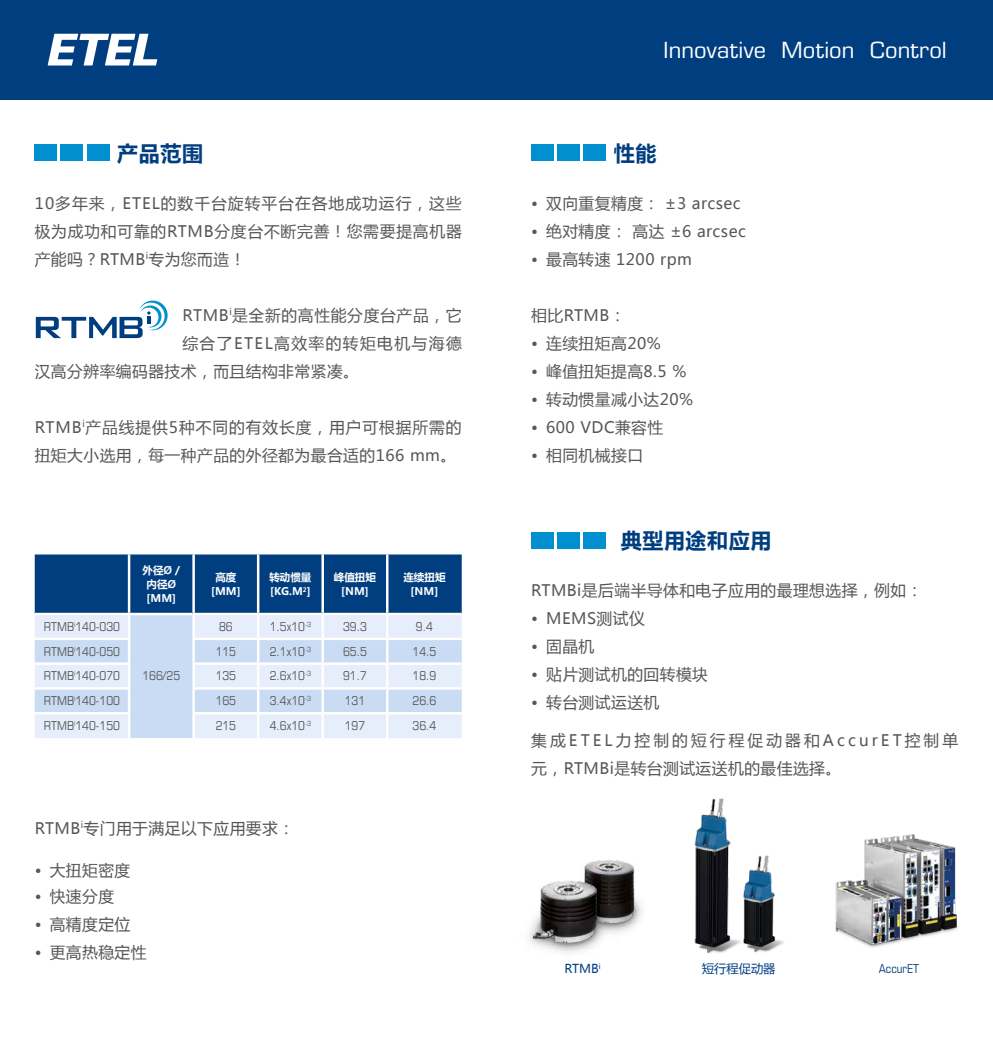
<style>
.page{position:relative;width:993px;height:1042px;background:#fff}
.page>*{position:absolute;margin:0;border:0;box-sizing:border-box;transform-origin:0 0}
.t1{font:condensed 22.4px "Eurostile LT Pro";color:#fff;scale:1.2 1}
.t2{font:700 21px "Microsoft Ya Hei";letter-spacing:.03em;color:#003e80}
.t3{font:15.75px/28px "Microsoft Ya Hei";letter-spacing:.03em;color:#575756;text-align:justify}
.t4{font:15.75px/28px "Microsoft Ya Hei";letter-spacing:.195em;color:#575756}
.t5{font:15.75px "Microsoft Ya Hei";letter-spacing:.09em;color:#575756}
.t6{font:condensed 12.25px "Eurostile LT Pro";color:#575756}
.t7{font:12.25px "Microsoft Ya Hei";color:#003e80}
.t8{font:condensed 12.25px "Eurostile LT Pro";color:#003e80}
.t9{font:700 10.5px/14px "Microsoft Ya Hei";color:#fff;text-align:center}
</style>
<div class="page">
<div style="left:0;top:0;width:992px;height:99px;background:#003e80"></div>
<svg style="left:48px;top:34px;width:109px;height:31px"></svg>
<img style="left:529px;top:860px;width:113px;height:93px">
<img style="left:835px;top:834px;width:123px;height:114px">
<img style="left:694px;top:798px;width:46px;height:155px">
<img style="left:740px;top:855px;width:44px;height:97px">
<div style="left:35px;top:554px;width:426px;height:59px;background:#003e80"></div>
<svg style="left:35px;top:615px;width:426px;height:123px;background:#d8e5f6"></svg>
<hr style="left:128px;top:554px;width:2px;height:59px;background:#fff">
<hr style="left:192px;top:554px;width:3px;height:59px;background:#fff">
<hr style="left:257px;top:554px;width:2px;height:59px;background:#fff">
<hr style="left:321px;top:554px;width:3px;height:59px;background:#fff">
<hr style="left:386px;top:554px;width:2px;height:59px;background:#fff">
<hr style="left:128px;top:615px;width:2px;height:24px;background:#fff">
<hr style="left:35px;top:637px;width:93px;height:3px;background:#fff">
<hr style="left:128px;top:639px;width:2px;height:24px;background:#fff">
<hr style="left:192px;top:615px;width:3px;height:22px;background:#fff">
<hr style="left:257px;top:615px;width:2px;height:22px;background:#fff">
<hr style="left:321px;top:615px;width:3px;height:22px;background:#fff">
<hr style="left:192px;top:637px;width:66px;height:3px;background:#fff">
<hr style="left:192px;top:640px;width:3px;height:22px;background:#fff">
<hr style="left:258px;top:637px;width:64px;height:3px;background:#fff">
<hr style="left:257px;top:640px;width:2px;height:22px;background:#fff">
<hr style="left:322px;top:637px;width:65px;height:3px;background:#fff">
<hr style="left:321px;top:640px;width:3px;height:22px;background:#fff">
<hr style="left:192px;top:662px;width:66px;height:3px;background:#fff">
<hr style="left:192px;top:665px;width:3px;height:22px;background:#fff">
<hr style="left:258px;top:662px;width:64px;height:3px;background:#fff">
<hr style="left:257px;top:665px;width:2px;height:22px;background:#fff">
<hr style="left:322px;top:662px;width:65px;height:3px;background:#fff">
<hr style="left:321px;top:665px;width:3px;height:22px;background:#fff">
<hr style="left:192px;top:687px;width:66px;height:3px;background:#fff">
<hr style="left:192px;top:690px;width:3px;height:22px;background:#fff">
<hr style="left:258px;top:687px;width:64px;height:3px;background:#fff">
<hr style="left:257px;top:690px;width:2px;height:22px;background:#fff">
<hr style="left:322px;top:687px;width:65px;height:3px;background:#fff">
<hr style="left:321px;top:690px;width:3px;height:22px;background:#fff">
<hr style="left:192px;top:714px;width:3px;height:24px;background:#fff">
<hr style="left:192px;top:712px;width:66px;height:2px;background:#fff">
<hr style="left:258px;top:712px;width:64px;height:2px;background:#fff">
<hr style="left:322px;top:712px;width:65px;height:2px;background:#fff">
<hr style="left:257px;top:714px;width:2px;height:24px;background:#fff">
<hr style="left:321px;top:714px;width:3px;height:24px;background:#fff">
<hr style="left:35px;top:662px;width:93px;height:3px;background:#fff">
<hr style="left:128px;top:663px;width:2px;height:25px;background:#fff">
<hr style="left:35px;top:687px;width:93px;height:3px;background:#fff">
<hr style="left:128px;top:688px;width:2px;height:25px;background:#fff">
<hr style="left:35px;top:712px;width:93px;height:2px;background:#fff">
<hr style="left:128px;top:713px;width:2px;height:25px;background:#fff">
<hr style="left:386px;top:615px;width:2px;height:22px;background:#fff">
<hr style="left:386px;top:640px;width:2px;height:22px;background:#fff">
<hr style="left:387px;top:637px;width:74px;height:3px;background:#fff">
<hr style="left:386px;top:665px;width:2px;height:22px;background:#fff">
<hr style="left:387px;top:662px;width:74px;height:3px;background:#fff">
<hr style="left:386px;top:690px;width:2px;height:22px;background:#fff">
<hr style="left:387px;top:687px;width:74px;height:3px;background:#fff">
<hr style="left:386px;top:714px;width:2px;height:24px;background:#fff">
<hr style="left:387px;top:712px;width:74px;height:2px;background:#fff">
<div style="left:531px;top:144px;width:22px;height:17px;background:#0090d0"></div>
<div style="left:557px;top:144px;width:22px;height:17px;background:#0090d0"></div>
<div style="left:583px;top:144px;width:22px;height:17px;background:#0090d0"></div>
<div style="left:531px;top:532px;width:22px;height:16px;background:#0090d0"></div>
<div style="left:557px;top:532px;width:22px;height:16px;background:#0090d0"></div>
<div style="left:583px;top:532px;width:22px;height:16px;background:#0090d0"></div>
<div style="left:35px;top:144px;width:22px;height:17px;background:#0090d0"></div>
<div style="left:61px;top:144px;width:22px;height:17px;background:#0090d0"></div>
<div style="left:87px;top:144px;width:22px;height:17px;background:#0090d0"></div>
<svg style="left:36px;top:300px;width:132px;height:38px"></svg>
<h2 class="t2" style="left:117px;top:138px;width:87px">产品范围</h2>
<p class="t3" style="left:35px;top:188px;width:428px">10多年来，ETEL的数千台旋转平台在各地成功运行，这些极为成功和可靠的RTMB分度台不断完善！您需要提高机器产能吗？RTMB<sup>i</sup>专为您而造！</p>
<p class="t3" style="left:182px;top:300px;width:281px">RTMB<sup>i</sup>是全新的高性能分度台产品，它</p>
<p class="t5" style="left:182px;top:332px;width:281px">综合了ETEL高效率的转矩电机与海德</p>
<p class="t3" style="left:35px;top:356px;width:325px">汉高分辨率编码器技术，而且结构非常紧凑。</p>
<p class="t3" style="left:35px;top:412px;width:428px">RTMB<sup>i</sup>产品线提供5种不同的有效长度，用户可根据所需的扭矩大小选用，每一种产品的外径都为最合适的166 mm。</p>
<p class="t6" style="left:44px;top:619px;width:78px">RTMB<sup>i</sup>140-030</p>
<p class="t9" style="left:142px;top:563px;width:39px">外径Ø /内径Ø [MM]</p>
<p class="t9" style="left:211px;top:570px;width:31px">高度[MM]</p>
<p class="t9" style="left:269px;top:570px;width:43px;text-align:left">转动惯量[KG.M<sup>2</sup>]</p>
<p class="t9" style="left:334px;top:570px;width:43px">峰值扭矩[NM]</p>
<p class="t9" style="left:403px;top:570px;width:43px">连续扭矩[NM]</p>
<p class="t6" style="left:219px;top:619px;width:15px">86</p>
<p class="t6" style="left:269px;top:619px;width:43px">1.5x10<sup>-3</sup></p>
<p class="t6" style="left:343px;top:619px;width:25px">39.3</p>
<p class="t6" style="left:416px;top:619px;width:19px">9.4</p>
<p class="t6" style="left:44px;top:644px;width:78px">RTMB<sup>i</sup>140-050</p>
<p class="t6" style="left:215px;top:644px;width:22px">115</p>
<p class="t6" style="left:269px;top:644px;width:43px">2.1x10<sup>-3</sup></p>
<p class="t6" style="left:343px;top:644px;width:25px">65.5</p>
<p class="t6" style="left:412px;top:644px;width:25px">14.5</p>
<p class="t6" style="left:44px;top:669px;width:78px">RTMB<sup>i</sup>140-070</p>
<p class="t6" style="left:215px;top:669px;width:22px">135</p>
<p class="t6" style="left:269px;top:669px;width:43px">2.6x10<sup>-3</sup></p>
<p class="t6" style="left:343px;top:669px;width:25px">91.7</p>
<p class="t6" style="left:412px;top:669px;width:25px">18.9</p>
<p class="t6" style="left:44px;top:694px;width:78px">RTMB<sup>i</sup>140-100</p>
<p class="t6" style="left:215px;top:694px;width:22px">165</p>
<p class="t6" style="left:269px;top:694px;width:43px">3.4x10<sup>-3</sup></p>
<p class="t6" style="left:344px;top:694px;width:22px">131</p>
<p class="t6" style="left:412px;top:694px;width:25px">26.6</p>
<p class="t6" style="left:44px;top:718px;width:78px">RTMB<sup>i</sup>140-150</p>
<p class="t6" style="left:215px;top:718px;width:22px">215</p>
<p class="t6" style="left:269px;top:718px;width:43px">4.6x10<sup>-3</sup></p>
<p class="t6" style="left:344px;top:718px;width:22px">197</p>
<p class="t6" style="left:412px;top:718px;width:25px">36.4</p>
<p class="t6" style="left:142px;top:669px;width:39px">166/25</p>
<p class="t3" style="left:35px;top:813px;width:261px">RTMB<sup>i</sup>专门用于满足以下应用要求：</p>
<p class="t3" style="left:35px;top:856px;width:97px">• 大扭矩密度</p>
<p class="t3" style="left:35px;top:881px;width:81px">• 快速分度</p>
<p class="t3" style="left:35px;top:909px;width:97px">• 高精度定位</p>
<p class="t3" style="left:35px;top:937px;width:113px">• 更高热稳定性</p>
<h1 class="t1" style="left:663px;top:37px;width:238px">Innovative Motion Control</h1>
<h2 class="t2" style="left:613px;top:138px;width:44px">性能</h2>
<p class="t3" style="left:531px;top:188px;width:211px">• 双向重复精度： ±3 arcsec</p>
<p class="t3" style="left:531px;top:216px;width:216px">• 绝对精度： 高达 ±6 arcsec</p>
<p class="t3" style="left:531px;top:244px;width:162px">• 最高转速 1200 rpm</p>
<p class="t3" style="left:531px;top:300px;width:96px">相比RTMB：</p>
<p class="t3" style="left:531px;top:328px;width:131px">• 连续扭矩高20%</p>
<p class="t3" style="left:531px;top:356px;width:157px">• 峰值扭矩提高8.5 %</p>
<p class="t3" style="left:531px;top:384px;width:163px">• 转动惯量减小达20%</p>
<p class="t3" style="left:531px;top:412px;width:133px">• 600 VDC兼容性</p>
<p class="t3" style="left:531px;top:440px;width:113px">• 相同机械接口</p>
<h2 class="t2" style="left:620px;top:526px;width:152px">典型用途和应用</h2>
<p class="t3" style="left:531px;top:576px;width:392px">RTMBi是后端半导体和电子应用的最理想选择，例如：</p>
<p class="t3" style="left:531px;top:604px;width:115px">• MEMS测试仪</p>
<p class="t3" style="left:531px;top:632px;width:65px">• 固晶机</p>
<p class="t3" style="left:531px;top:660px;width:178px">• 贴片测试机的回转模块</p>
<p class="t3" style="left:531px;top:688px;width:129px">• 转台测试运送机</p>
<p class="t4" style="left:531px;top:726px;width:428px">集成ETEL力控制的短行程促动器和AccurET控制单元，RTMBi是转台测试运送机的最佳选择。</p>
<p class="t7" style="left:564px;top:960px;width:38px">RTMB<sup>i</sup></p>
<p class="t7" style="left:701px;top:960px;width:75px">短行程促动器</p>
<p class="t8" style="left:878px;top:961px;width:42px">AccurET</p>
</div>
